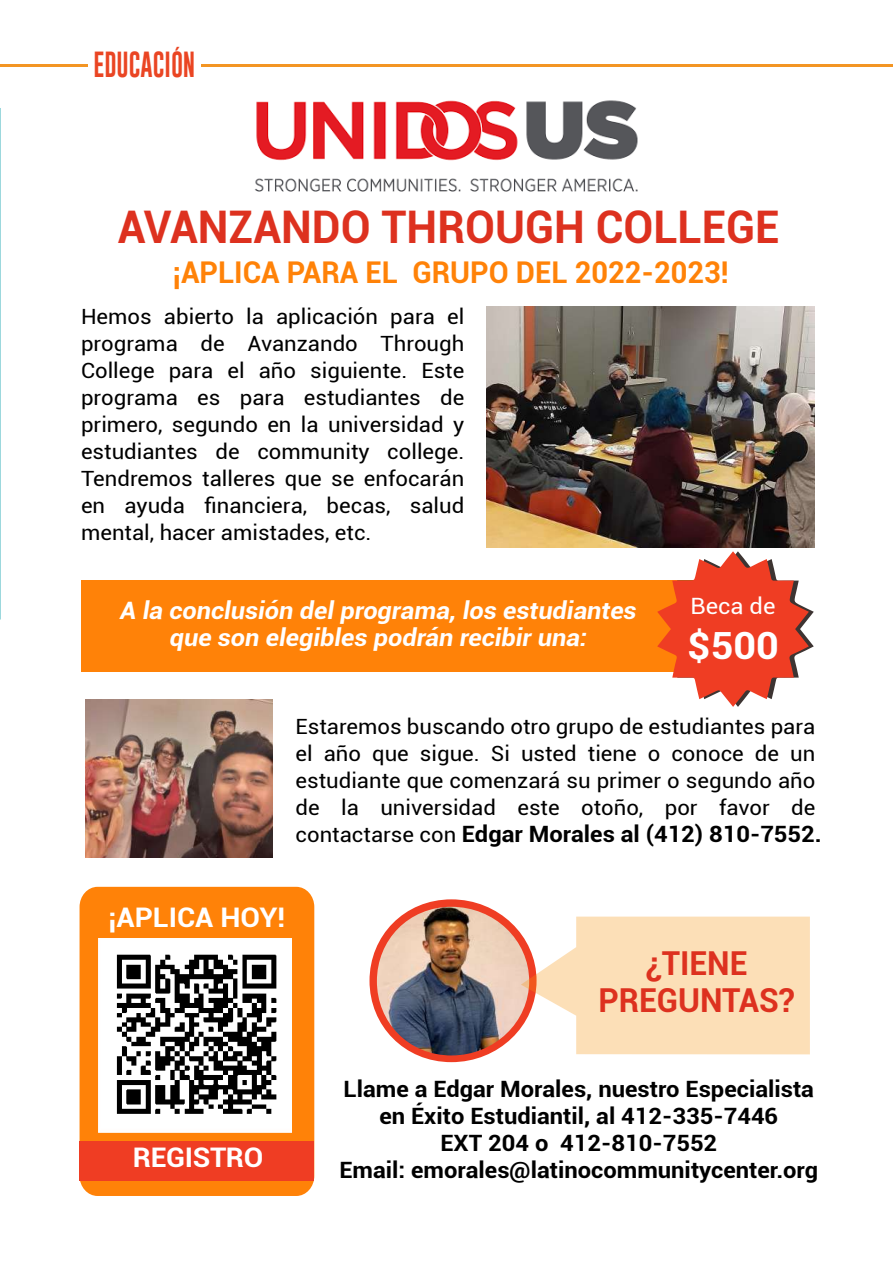
<style>
.page{position:relative;width:893px;height:1263px;background:#fff}
.page>*{position:absolute;margin:0;border:0;box-sizing:border-box;transform-origin:0 0}
.t1{font:700 45px "Roboto";color:#dd311f}
.t2{font:700 37.5px "Roboto";color:#fff;scale:1.06 1}
.t3{font:700 33px/37.5px "Roboto";color:#dd311f;text-align:center}
.t4{font:700 30px "Roboto";color:#ff8208}
.t5{font:30px "Gobold";color:#ea4523;scale:.79 1}
.t6{font:700 27px "Roboto";letter-spacing:-.015em;color:#fff;scale:1.06 1}
.t7{font:italic 700 24px/27px "Roboto";color:#fff;text-align:center;scale:1.06 1}
.t8{font:700 22.5px/27px "Roboto";color:#000;text-align:center;scale:1.06 1}
.t9{font:22.5px "Roboto";color:#fff;scale:1.06 1}
.t10{font:21px/27px "Roboto";color:#000;text-align:justify;scale:1.06 1}
.s1{font-weight:400;font-size:21px}
</style>
<div class="page">
<hr style="left:201px;top:64px;width:692px;height:3px;background:#f39523">
<hr style="left:0;top:64px;width:87px;height:3px;background:#f39523">
<div style="left:80px;top:887px;width:234px;height:309px;background:#ff8208"></div>
<div style="left:81px;top:580px;width:695px;height:92px;background:#ff8208"></div>
<div style="left:369px;top:899px;width:168px;height:163px;background:#ef3d23;border-radius:50%"></div>
<img style="left:377px;top:907px;width:152px;height:148px;border-radius:74px">
<svg style="left:521px;top:916px;width:289px;height:138px;background:#fce0bd"></svg>
<img style="left:254px;top:100px;width:384px;height:92px">
<img style="left:486px;top:306px;width:328px;height:241px">
<svg style="left:657px;top:551px;width:157px;height:156px"></svg>
<img style="left:86px;top:699px;width:187px;height:158px">
<img style="left:98px;top:938px;width:194px;height:194px">
<div style="left:80px;top:1141px;width:234px;height:39px;background:#ef3d23"></div>
<h3 class="t5" style="left:93px;top:44px;width:131px">EDUCACIÓN</h3>
<h1 class="t1" style="left:118px;top:195px;width:663px">AVANZANDO THROUGH COLLEGE</h1>
<h3 class="t4" style="left:173px;top:252px;width:557px">¡APLICA PARA EL GRUPO DEL 2022-2023!</h3>
<p class="t10" style="left:81px;top:302px;width:363px">Hemos abierto la aplicación para el programa de Avanzando Through College para el año siguiente. Este programa es para estudiantes de primero, segundo en la universidad y estudiantes de community college.<br>Tendremos talleres que se enfocarán en ayuda financiera, becas, salud mental, hacer amistades, etc.</p>
<p class="t7" style="left:120px;top:596px;width:489px">A la conclusión del programa, los estudiantes que son elegibles podrán recibir una:</p>
<p class="t9" style="left:691px;top:591px;width:82px">Beca de</p>
<h2 class="t2" style="left:687px;top:619px;width:88px">$500</h2>
<p class="t10" style="left:296px;top:712px;width:492px">Estaremos buscando otro grupo de estudiantes para el año que sigue. Si usted tiene o conoce de un estudiante que comenzará su primer o segundo año de la universidad este otoño, por favor de</p>
<p class="t8" style="left:296px;top:820px;width:498px"><span class="s1">contactarse con</span> Edgar Morales al (412) 810-7552.</p>
<p class="t6" style="left:108px;top:898px;width:168px">¡APLICA HOY!</p>
<h3 class="t3" style="left:598px;top:943px;width:198px">¿TIENE<br>PREGUNTAS?</h3>
<p class="t6" style="left:133px;top:1138px;width:125px">REGISTRO</p>
<p class="t8" style="left:339px;top:1075px;width:453px">Llame a Edgar Morales, nuestro Especialista en Éxito Estudiantil, al 412-335-7446<br>EXT 204 o 412-810-7552<br>Email: emorales@latinocommunitycenter.org</p>
</div>
